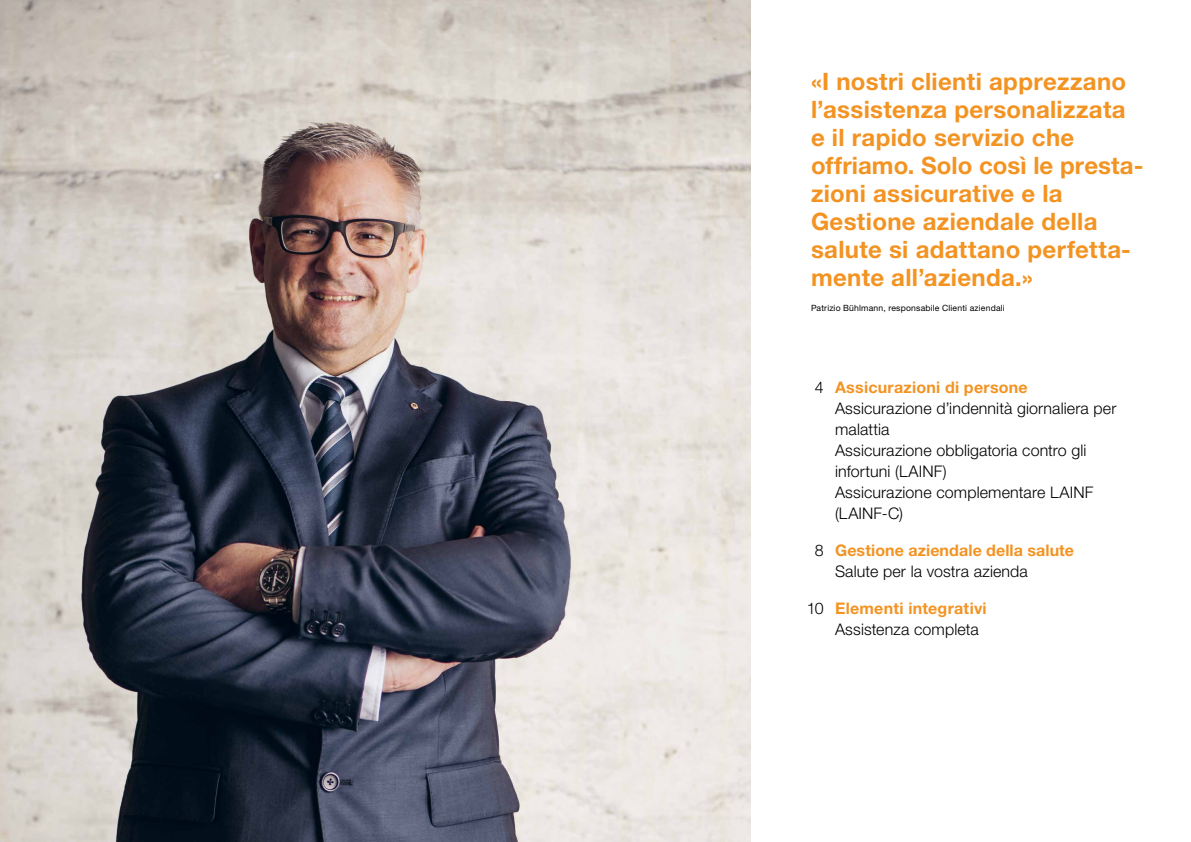
<style>
.page{position:relative;width:1191px;height:842px;background:#fff}
.page>*{position:absolute;margin:0;border:0;box-sizing:border-box;transform-origin:0 0}
.t1{font:700 24px/28px "Helvetica Neue LT Std";letter-spacing:.015em;color:#f39322}
.t2{font:300 16px/21px "Helvetica Neue LT Std";letter-spacing:.005em;color:#000}
.t3{font:700 16px/21px "Helvetica Neue LT Std";letter-spacing:.005em;color:#f39322}
.t4{font:8.6px "Helvetica Neue LT Std";letter-spacing:.02em;color:#000}
.s1{font-weight:700;color:#f39322}
.s2{font-weight:300;color:#000}
</style>
<div class="page">
<img style="left:0;top:0;width:750px;height:842px">
<h1 class="t1" style="left:811px;top:67px;width:334px">«I nostri clienti apprezzano l’assistenza personalizzata e il rapido servizio che offriamo. Solo così le presta&shy;zioni assicurative e la<br>Gestione aziendale della salute si adattano perfetta&shy;mente all’azienda.»</h1>
<p class="t4" style="left:811px;top:303px;width:195px">Patrizio Bühlmann, responsabile Clienti aziendali</p>
<p class="t2" style="left:835px;top:376px;width:283px;text-indent:-20px">4 <span class="s1">Assicurazioni di persone<br></span>Assicurazione d’indennità giornaliera per malattia<br>Assicurazione obbligatoria contro gli infortuni (LAINF)<br>Assicurazione complementare LAINF (LAINF-C)</p>
<p class="t3" style="left:835px;top:539px;width:240px;text-indent:-20px"><span class="s2">8</span> Gestione aziendale della salute<br><span class="s2">Salute per la vostra azienda</span></p>
<p class="t2" style="left:835px;top:597px;width:153px;text-indent:-28px">10 <span class="s1">Elementi integrativi<br></span>Assistenza completa</p>
</div>
